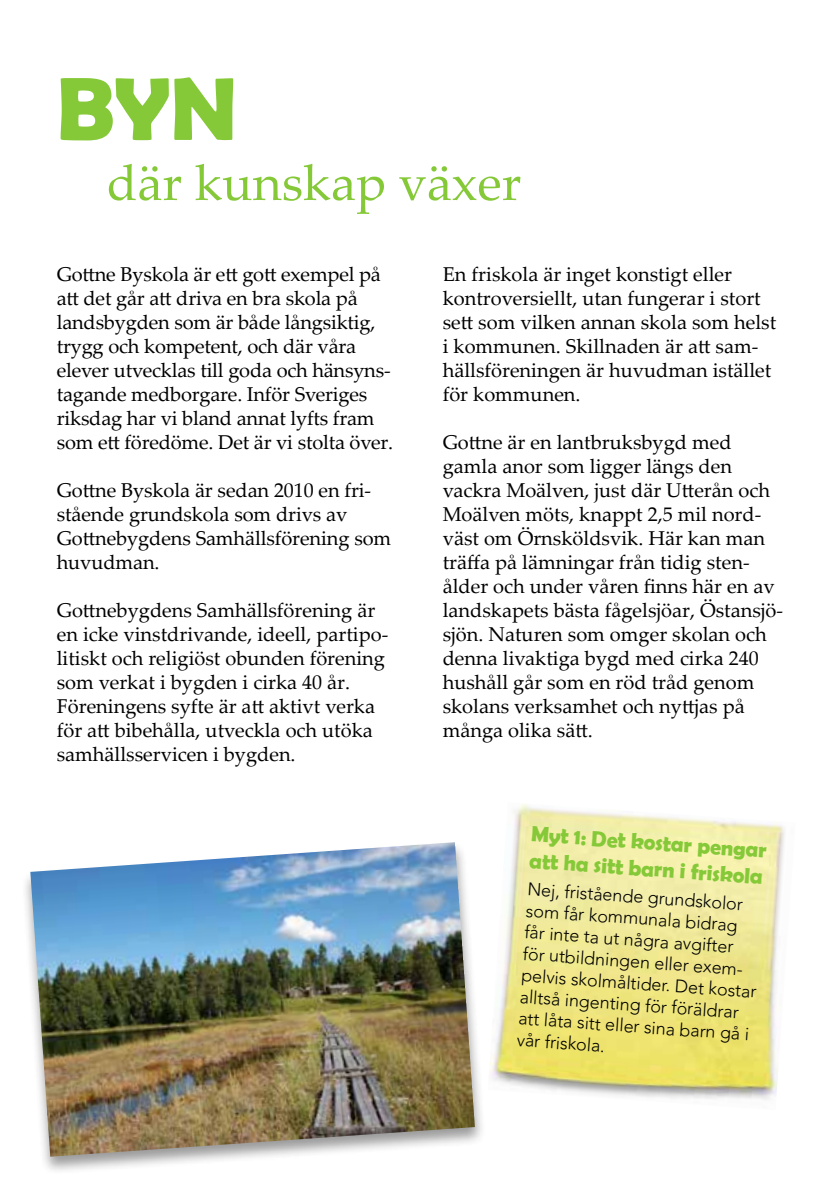
<style>
.page{position:relative;width:840px;height:1191px;background:#fff}
.page>*{position:absolute;margin:0;border:0;box-sizing:border-box;transform-origin:0 0}
.t1{font:700 90px "Berlin Sans FB Demi";color:#85c939}
.t2{font:50px "Palatino Linotype";color:#85c939}
.t3{font:700 22px/26.4px "Berlin Sans FB Demi";color:#85c939}
.t4{font:20px/24px "Palatino Linotype";color:#000}
.t5{font:300 18px/21.6px "Avenir LT Std";color:#000}
</style>
<div class="page">
<img style="left:490px;top:804px;width:295px;height:296px">
<div style="left:21px;top:840px;width:464px;height:335px;background:#000;opacity:.4"></div>
<img style="left:30px;top:842px;width:444px;height:314px">
<h1 class="t1" style="left:57px;top:57px;width:182px">BYN</h1>
<h2 class="t2" style="left:107px;top:147px;width:416px">där kunskap växer</h2>
<p class="t4" style="left:57px;top:262px;width:338px">Gottne Byskola är ett gott exempel på att det går att driva en bra skola på landsbygden som är både långsiktig, trygg och kompetent, och där våra elever utvecklas till goda och hänsyns&shy;tagande medborgare. Inför Sveriges riksdag har vi bland annat lyfts fram som ett föredöme. Det är vi stolta över.</p>
<p class="t4" style="left:57px;top:478px;width:336px">Gottne Byskola är sedan 2010 en fri&shy;stående grundskola som drivs av<br>Gottnebygdens Samhällsförening som huvudman.</p>
<p class="t4" style="left:57px;top:598px;width:333px">Gottnebygdens Samhällsförening är en icke vinstdrivande, ideell, partipo&shy;litiskt och religiöst obunden förening som verkat i bygden i cirka 40 år.<br>Föreningens syfte är att aktivt verka för att bibehålla, utveckla och utöka samhällsservicen i bygden.</p>
<p class="t4" style="left:442px;top:262px;width:335px">En friskola är inget konstigt eller kontroversiellt, utan fungerar i stort sett som vilken annan skola som helst i kommunen. Skillnaden är att sam&shy;hällsföreningen är huvudman istället för kommunen.</p>
<p class="t4" style="left:442px;top:430px;width:342px">Gottne är en lantbruksbygd med gamla anor som ligger längs den vackra Moälven, just där Utterån och Moälven möts, knappt 2,5 mil nord&shy;väst om Örnsköldsvik. Här kan man träffa på lämningar från tidig sten&shy;ålder och under våren finns här en av landskapets bästa fågelsjöar, Östansjö&shy;sjön. Naturen som omger skolan och denna livaktiga bygd med cirka 240 hushåll går som en röd tråd genom skolans verksamhet och nyttjas på många olika sätt.</p>
<p class="t3" style="left:532px;top:820px;width:237px;rotate:4deg">Myt 1: Det kostar pengar att ha sitt barn i friskola</p>
<p class="t5" style="left:528px;top:878px;width:237px;rotate:4deg">Nej, fristående grundskolor som får kommunala bidrag får inte ta ut några avgifter för utbildningen eller exem&shy;pelvis skolmåltider. Det kostar alltså ingenting för föräldrar att låta sitt eller sina barn gå i vår friskola.</p>
</div>
